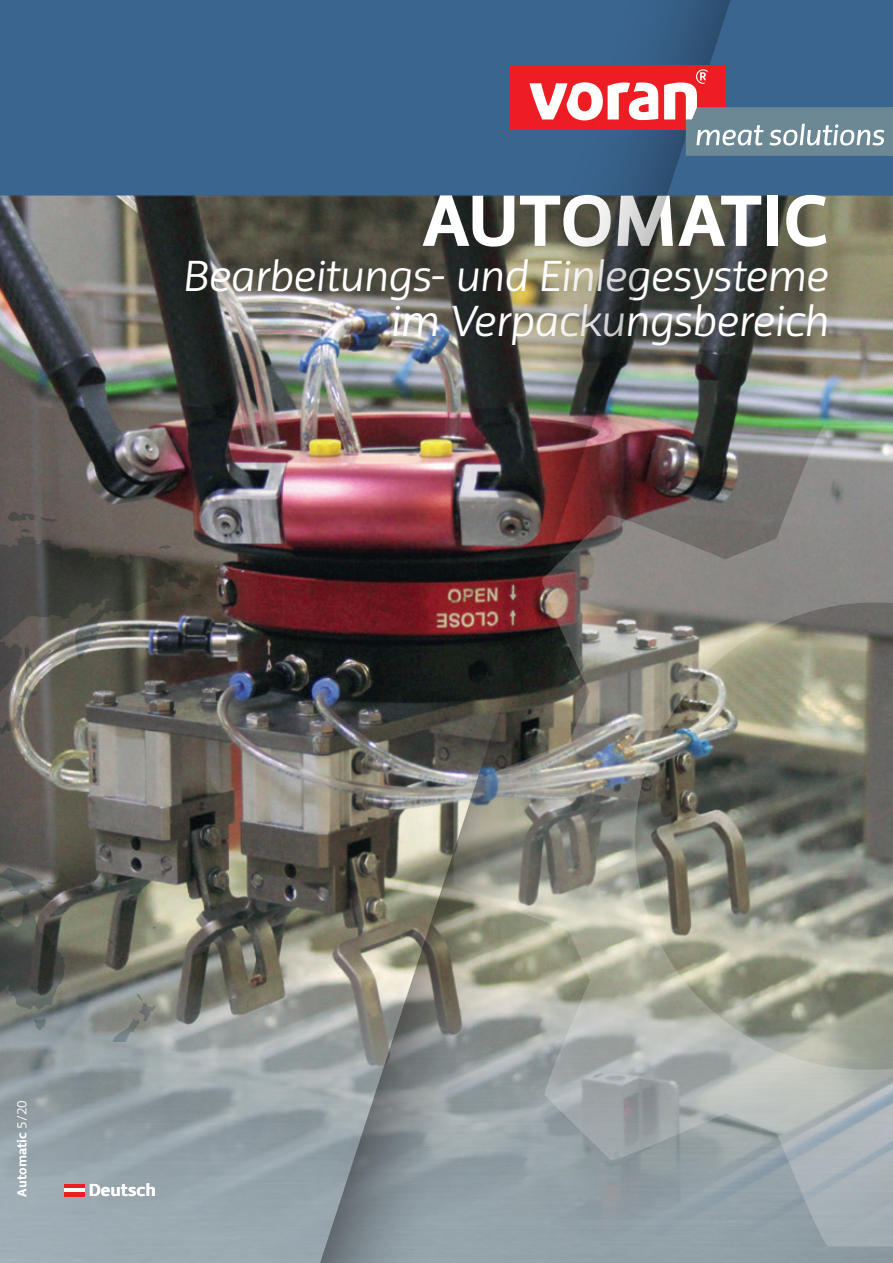
<style>
.page{position:relative;width:893px;height:1263px;background:#fff}
.page>*{position:absolute;margin:0;border:0;box-sizing:border-box;transform-origin:0 0}
.t1{font:75px "Priva Pro Four";color:#fff}
.t2{font:italic 45px/45px "Priva Pro One";letter-spacing:-.05em;color:#fff;text-align:right}
.t3{font:18px "Priva Pro Four";letter-spacing:-.005em;color:#fff}
.t4{font:13.5px "Priva Pro Four";letter-spacing:.005em;color:#fff}
.s1{font-family:"Priva Pro One"}
</style>
<div class="page">
<div style="left:0;top:0;width:893px;height:196px;background:#3a658f"></div>
<svg style="left:583px;top:874px;width:310px;height:372px;background:#a1a7a1"></svg>
<div style="left:0;top:223px;width:583px;height:1040px;background:#231f20;opacity:.75"></div>
<img style="left:0;top:224px;width:518px;height:1039px">
<div style="left:453px;top:0;width:440px;height:874px;background:#231f20;opacity:.5"></div>
<img style="left:518px;top:0;width:375px;height:874px">
<img style="left:0;top:195px;width:162px;height:847px">
<div style="left:509px;top:65px;width:216px;height:65px;background:#ee1d23"></div>
<svg style="left:529px;top:69px;width:364px;height:87px"></svg>
<h1 class="t1" style="left:423px;top:173px;width:408px">AUTOMATIC</h1>
<p class="t2" style="left:182px;top:254px;width:649px">Bearbeitungs- und Einlegesysteme im Verpackungsbereich</p>
<p class="t4" style="left:13px;top:1197px;width:98px;rotate:-90deg">Automatic <span class="s1">5/20</span></p>
<p class="t3" style="left:89px;top:1178px;width:69px">Deutsch</p>
</div>
